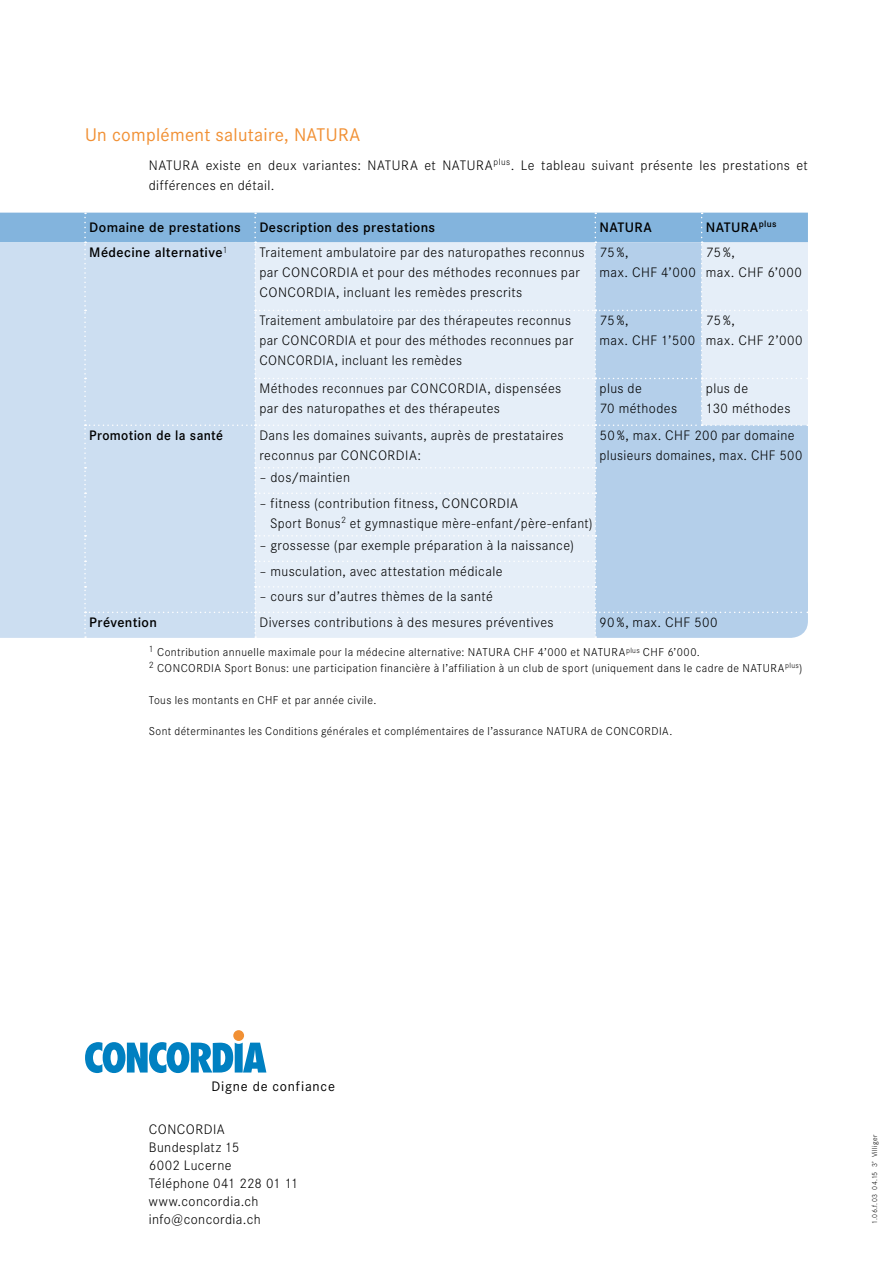
<style>
.page{position:relative;width:893px;height:1263px;background:#fff}
.page>*{position:absolute;margin:0;border:0;box-sizing:border-box;transform-origin:0 0}
.t1{font:18px "Corporate SBQ";letter-spacing:.015em;color:#f19034}
.t2{font:300 13.5px/20.2px "Corporate SBQ";letter-spacing:.03em;color:#000}
.t3{font:500 13.5px "Corporate SBQ";letter-spacing:.025em;color:#000}
.t4{font:500 13.5px "Corporate SBQ";letter-spacing:.025em;color:#000;scale:.96 1}
.t5{font:13.5px "Corporate SBQ";letter-spacing:.06em;color:#000}
.t6{font:300 11.25px/15.8px "Corporate SBQ";letter-spacing:.035em;color:#000}
.t7{font:300 7.2px "Corporate SBQ";letter-spacing:.05em;color:#000}
</style>
<div class="page">
<svg style="left:85px;top:1042px;width:181px;height:31px"></svg>
<div style="left:233px;top:1030px;width:11px;height:11px;background:#f19034;border-radius:50%"></div>
<svg style="left:0;top:213px;width:808px;height:425px;background:#cedff1"></svg>
<h1 class="t1" style="left:85px;top:124px;width:277px">Un complément salutaire, NATURA</h1>
<p class="t2" style="left:149px;top:155px;width:661px">NATURA existe en deux variantes: NATURA et NATURA<sup>plus</sup>. Le tableau suivant présente les prestations et différences en détail.</p>
<p class="t3" style="left:89px;top:219px;width:153px">Domaine de prestations</p>
<p class="t3" style="left:259px;top:219px;width:177px">Description des prestations</p>
<p class="t3" style="left:600px;top:219px;width:54px">NATURA</p>
<p class="t3" style="left:706px;top:219px;width:72px">NATURA<sup>plus</sup></p>
<p class="t3" style="left:89px;top:244px;width:140px">Médecine alternative<sup>1</sup></p>
<p class="t2" style="left:259px;top:242px;width:327px">Traitement ambulatoire par des naturopathes reconnus par CONCORDIA et pour des méthodes reconnues par<br>CONCORDIA, incluant les remèdes prescrits</p>
<p class="t2" style="left:600px;top:242px;width:98px">75%,<br>max. CHF 4’000</p>
<p class="t2" style="left:706px;top:242px;width:98px">75%,<br>max. CHF 6’000</p>
<p class="t2" style="left:259px;top:310px;width:316px">Traitement ambulatoire par des thérapeutes reconnus par CONCORDIA et pour des méthodes reconnues par<br>CONCORDIA, incluant les remèdes</p>
<p class="t2" style="left:600px;top:310px;width:97px">75%,<br>max. CHF 1’500</p>
<p class="t2" style="left:706px;top:310px;width:98px">75%,<br>max. CHF 2’000</p>
<p class="t2" style="left:259px;top:378px;width:303px">Méthodes reconnues par CONCORDIA, dispensées par des naturopathes et des thérapeutes</p>
<p class="t2" style="left:600px;top:378px;width:79px">plus de<br>70 méthodes</p>
<p class="t2" style="left:706px;top:378px;width:86px">plus de<br>130 méthodes</p>
<p class="t4" style="left:89px;top:427px;width:141px">Promotion de la santé</p>
<p class="t2" style="left:259px;top:425px;width:306px">Dans les domaines suivants, auprès de prestataires reconnus par CONCORDIA:</p>
<p class="t2" style="left:600px;top:425px;width:204px">50 %, max. CHF 200 par domaine plusieurs domaines, max. CHF 500</p>
<p class="t2" style="left:259px;top:467px;width:92px">– dos/maintien</p>
<p class="t2" style="left:270px;top:493px;width:324px;text-indent:-11px">– fitness (contribution fitness, CONCORDIA<br>Sport Bonus<sup>2</sup> et gymnastique mère-enfant/père-enfant)</p>
<p class="t2" style="left:259px;top:535px;width:316px">– grossesse (par exemple préparation à la naissance)</p>
<p class="t2" style="left:259px;top:561px;width:245px">– musculation, avec attestation médicale</p>
<p class="t2" style="left:259px;top:586px;width:235px">– cours sur d’autres thèmes de la santé</p>
<p class="t3" style="left:89px;top:614px;width:69px">Prévention</p>
<p class="t2" style="left:259px;top:612px;width:296px">Diverses contributions à des mesures préventives</p>
<p class="t2" style="left:600px;top:612px;width:119px">90 %, max. CHF 500</p>
<p class="t6" style="left:149px;top:645px;width:655px"><sup>1</sup> Contribution annuelle maximale pour la médecine alternative: NATURA CHF 4’000 et NATURA<sup>plus</sup> CHF 6’000.<br><sup>2</sup> CONCORDIA Sport Bonus: une participation financière à l’affiliation à un club de sport (uniquement dans le cadre de NATURA<sup>plus</sup>)</p>
<p class="t6" style="left:149px;top:692px;width:229px">Tous les montants en CHF et par année civile.</p>
<p class="t6" style="left:149px;top:723px;width:525px">Sont déterminantes les Conditions générales et complémentaires de l’assurance NATURA de CONCORDIA.</p>
<p class="t5" style="left:212px;top:1078px;width:125px">Digne de confiance</p>
<p class="t2" style="left:149px;top:1120px;width:151px;line-height:18px">CONCORDIA<br>Bundesplatz 15<br>6002 Lucerne<br>Téléphone 041 228 01 11 www.concordia.ch info@concordia.ch</p>
<p class="t7" style="left:870px;top:1224px;width:90px;rotate:-90deg">1.06.f.03 04.15 3’ Villiger</p>
</div>
